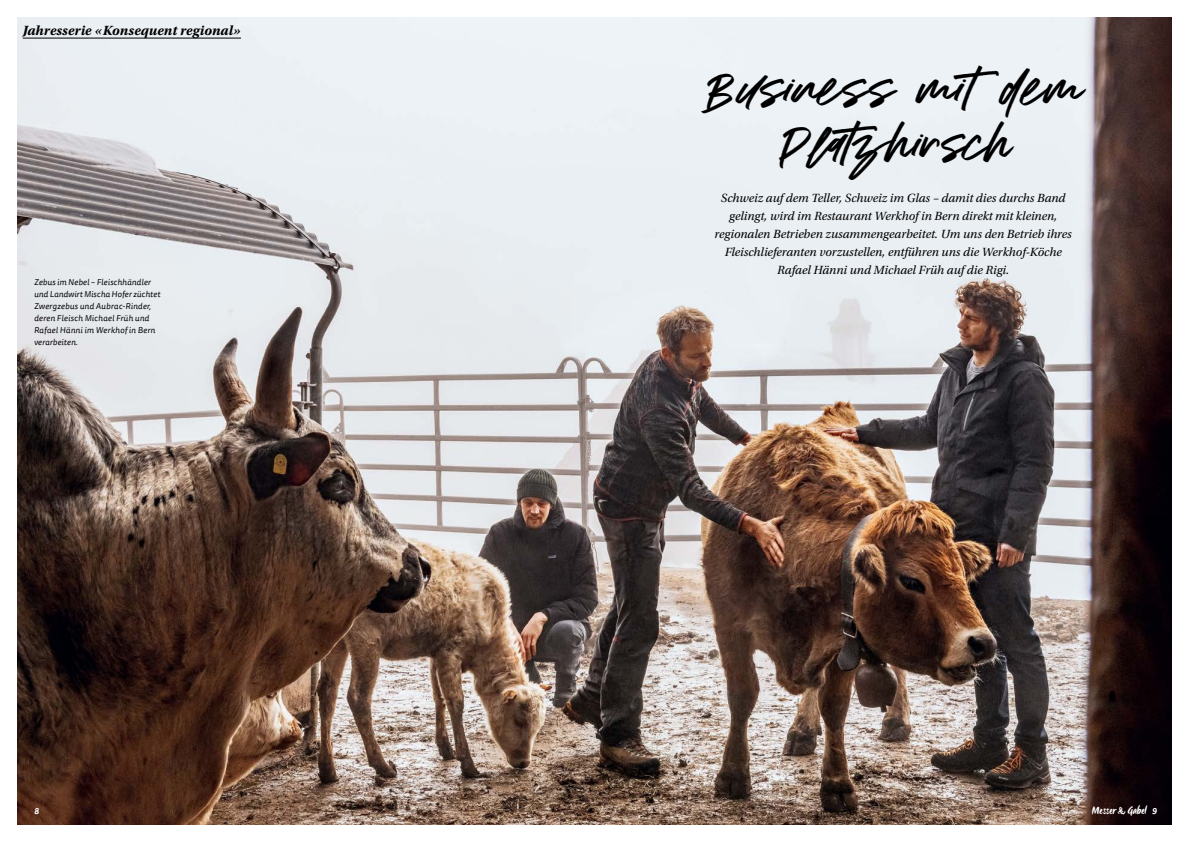
<style>
.page{position:relative;width:1191px;height:842px;background:#fff}
.page>*{position:absolute;margin:0;border:0;box-sizing:border-box;transform-origin:0 0}
.t1{font:45px/55px "Addictive";color:#000;text-align:center}
.t2{font:italic 700 14px "Utopia Std";letter-spacing:.005em;color:#000}
.t3{font:italic 12.5px/18px "Utopia Std";color:#000;text-align:center}
.t4{font:11.5px "Origo";color:#fff}
.t5{font:italic 8.5px/12px "Tisa Sans OT";letter-spacing:.02em;color:#000}
.t6{font:italic 700 8.5px "Tisa Sans OT";color:#fff}
.s1{font-family:"Tisa Sans OT";font-weight:700;font-style:italic;font-size:8.5px}
</style>
<div class="page">
<img style="left:17px;top:17px;width:1154px;height:808px">
<hr style="left:23px;top:38px;width:218px;height:1px;background:#000">
<p class="t2" style="left:23px;top:22px;width:220px">Jahresserie «Konsequent regional»</p>
<p class="t5" style="left:34px;top:277px;width:128px">Zebus im Nebel – Fleischhändler und Landwirt Mischa Hofer züchtet<br>Zwergzebus und Aubrac-Rinder, deren Fleisch Michael Früh und<br>Rafael Hänni im Werkhof in Bern verarbeiten.</p>
<p class="t6" style="left:34px;top:806px;width:6px">8</p>
<h1 class="t1" style="left:705px;top:62px;width:377px">Busines s mitdem<br>Platzhir sch</h1>
<p class="t3" style="left:714px;top:189px;width:359px">Schweiz auf dem Teller, Schweiz im Glas – damit dies durchs Band gelingt, wird im Restaurant Werkhof in Bern direkt mit kleinen, regionalen Betrieben zusammengearbeitet. Um uns den Betrieb ihres Fleischlieferanten vorzustellen, entführen uns die Werkhof-Köche Rafael Hänni und Michael Früh auf die Rigi.</p>
<p class="t4" style="left:1092px;top:802px;width:66px">Messer &amp; Gabel <span class="s1">9</span></p>
</div>
